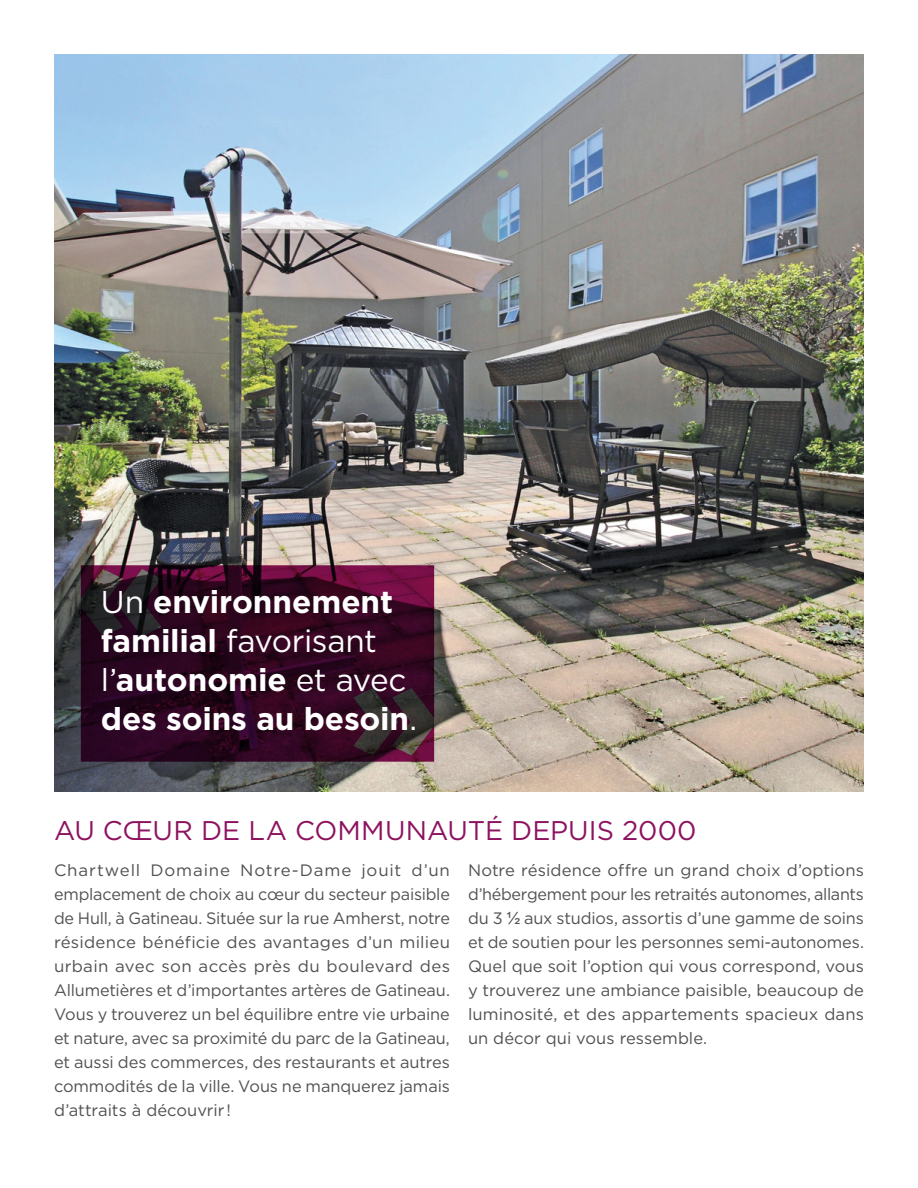
<style>
.page{position:relative;width:918px;height:1188px;background:#fff}
.page>*{position:absolute;margin:0;border:0;box-sizing:border-box;transform-origin:0 0}
.t1{font:700 31.5px/39px "Gotham HTF";letter-spacing:-.005em;color:#fff}
.t2{font:27px "Gotham HTF";color:#8d1360}
.t3{font:16.5px/24px "Gotham HTF";color:#534f53;text-align:justify}
.s1{font-weight:400}
.s2{font-family:"Arial"}
</style>
<div class="page">
<img style="left:54px;top:54px;width:810px;height:738px">
<svg style="left:81px;top:565px;width:353px;height:197px;background:#330621"></svg>
<svg style="left:81px;top:569px;width:80px;height:68px;background:#2b1925"></svg>
<svg style="left:353px;top:688px;width:81px;height:68px;background:#3a212c"></svg>
<p class="t1" style="left:101px;top:582px;width:318px"><span class="s1">Un</span> environnement familial <span class="s1">favorisant l’</span>autonomie <span class="s1">et avec </span>des soins au besoin<span class="s1">.</span></p>
<h1 class="t2" style="left:54px;top:816px;width:644px">AU CŒUR DE LA COMMUNAUTÉ DEPUIS 2000</h1>
<p class="t3" style="left:54px;top:857px;width:398px">Chartwell Domaine Notre-Dame jouit d’un emplacement de choix au cœur du secteur paisible de Hull, à Gatineau. Située sur la rue Amherst, notre résidence bénéficie des avantages d’un milieu urbain avec son accès près du boulevard des Allumetières et d’importantes artères de Gatineau.<br>Vous y trouverez un bel équilibre entre vie urbaine et nature, avec sa proximité du parc de la Gatineau, et aussi des commerces, des restaurants et autres commodités de la ville. Vous ne manquerez jamais d’attraits à découvrir !</p>
<p class="t3" style="left:468px;top:857px;width:398px">Notre résidence offre un grand choix d’options d’hébergement pour les retraités autonomes, allants du 3 <span class="s2">½</span> aux studios, assortis d’une gamme de soins et de soutien pour les personnes semi-autonomes.<br>Quel que soit l’option qui vous correspond, vous y trouverez une ambiance paisible, beaucoup de luminosité, et des appartements spacieux dans un décor qui vous ressemble.</p>
</div>
